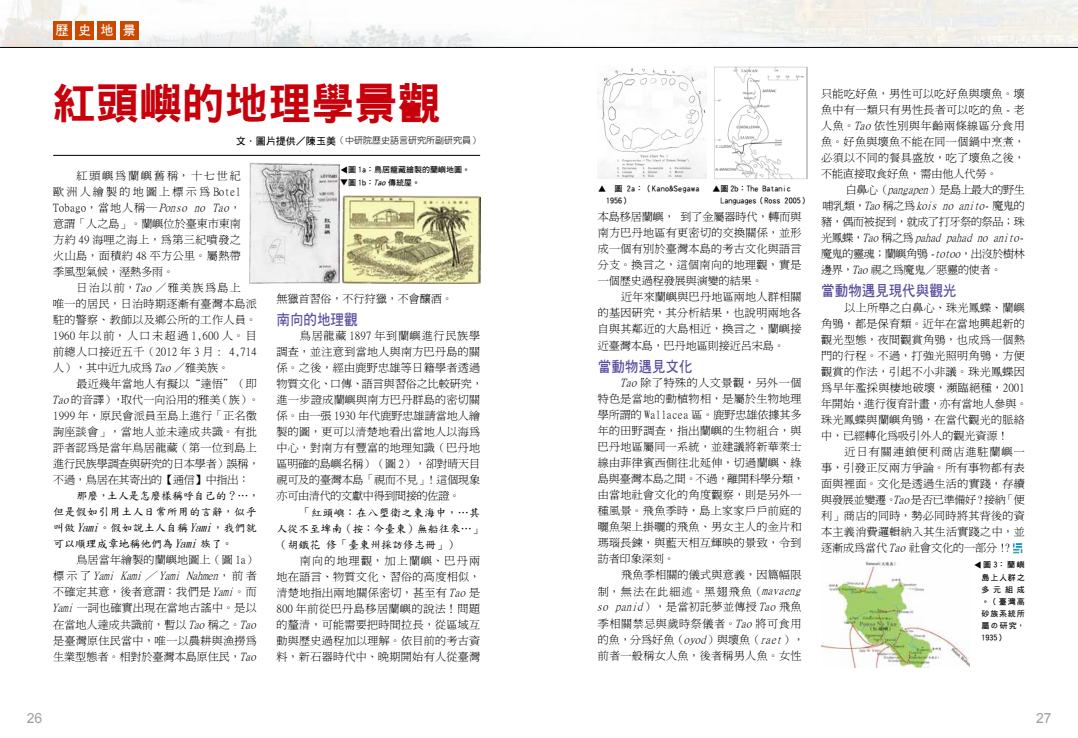
<style>
.page{position:relative;width:1078px;height:738px;background:#fff}
.page>*{position:absolute;margin:0;border:0;box-sizing:border-box;transform-origin:0 0}
.t1{font:43px "DFN Hei W9 WINP BF";color:#c7000b}
.t2{font:15px "DF Hei W7 WIN BF";color:#584c9d;scale:.9 1}
.t3{font:14px "Arial";color:#9fa0a0}
.t4{font:13px "DF Hei W7 WIN BF";color:#fff}
.t5{font:11px/16px "Ming Li U";letter-spacing:.03em;color:#000;text-align:justify}
.t6{font:11px/16px "DF Kai Shu SB Estd BF";color:#000}
.t7{font:11px "Ming Li U";color:#000}
.t8{font:9px "DF Yuan W3 WIN BF";color:#000}
.t9{font:8px/12px "DF Hei W7 WIN BF";color:#000;text-align:justify}
.t10{font:8px/12px "DF Hei W7 WIN BF";letter-spacing:.04em;color:#000}
.s1{font-family:"DF Hei W7 WIN BF";font-size:10px}
.s2{font-style:italic}
</style>
<div class="page">
<hr style="left:53px;top:155px;width:427px;height:1px;background:#000">
<img style="left:0;top:0;width:1077px;height:47px">
<hr style="left:0;top:47px;width:1077px;height:1px;background:#000">
<svg style="left:1013px;top:543px;width:9px;height:10px"></svg>
<div style="left:75px;top:21px;width:19px;height:18px;background:#cb4800"></div>
<div style="left:98px;top:21px;width:18px;height:18px;background:#cb4800"></div>
<div style="left:120px;top:21px;width:18px;height:18px;background:#cb4800"></div>
<div style="left:53px;top:21px;width:18px;height:18px;background:#cb4800"></div>
<img style="left:249px;top:162px;width:90px;height:121px">
<img style="left:343px;top:195px;width:137px;height:88px">
<img style="left:597px;top:68px;width:109px;height:111px">
<img style="left:714px;top:66px;width:94px;height:114px">
<img style="left:821px;top:561px;width:148px;height:106px">
<p class="t4" style="left:56px;top:24px;width:81px">歷史地景</p>
<h1 class="t1" style="left:53px;top:81px;width:388px">紅頭嶼的地理學景觀</h1>
<p class="t8" style="left:236px;top:136px;width:245px"><span class="s1">文．圖片提供／陳玉美</span>（中研院歷史語言研究所副研究員）</p>
<p class="t5" style="left:53px;top:167px;width:189px;text-indent:23px">紅頭嶼為蘭嶼舊稱，十七世紀歐洲人繪製的地圖上標示為Botel Tobago，當地人稱─ <span class="s2">Ponso no Tao</span>，意謂「人之島」。蘭嶼位於臺東市東南方約 49 海哩之海上，為第三紀噴發之火山島，面積約 48 平方公里。屬熱帶季風型氣候，溼熱多雨。</p>
<p class="t5" style="left:53px;top:279px;width:205px;text-align:left;text-indent:23px">日治以前，<span class="s2">Tao</span>／雅美族為島上<br>唯一的居民，日治時期逐漸有臺灣本島派駐的警察、教師以及鄉公所的工作人員。<br>1960 年以前，人口未超過 1,600 人。目前總人口接近五千（2012 年 3 月 : 4,714人），其中近九成為 <span class="s2">Tao</span>／雅美族。</p>
<p class="t5" style="left:52px;top:375px;width:209px;text-align:left;text-indent:24px">最近幾年當地人有擬以“達悟”（即<br><span class="s2">Tao</span>的音譯），取代一向沿用的雅美（族）。<br>1999 年，原民會派員至島上進行「正名徵詢座談會」，當地人並未達成共識。有批評者認為是當年鳥居龍藏（第一位到島上進行民族學調查與研究的日本學者）誤稱，不過，鳥居在其寄出的【通信】中指出：</p>
<p class="t6" style="left:53px;top:487px;width:208px;text-indent:23px">那麼，土人是怎麼樣稱呼自己的？…，但是假如引用土人日常所用的言辭，似乎叫做 <span class="s2">Yami</span>。假如說土人自稱 <span class="s2">Yami</span>，我們就可以順理成章地稱他們為 <span class="s2">Yami</span>族了。</p>
<p class="t5" style="left:52px;top:551px;width:208px;text-align:left;text-indent:24px">鳥居當年繪製的蘭嶼地圖上（圖 1a）標示了 <span class="s2">Yami Kami ／ Yami Nahmen</span>，前者不確定其意，後者意謂：我們是 <span class="s2">Yami</span>。而<br><span class="s2">Yami</span>一詞也確實出現在當地古謠中。是以在當地人達成共識前，暫以 <span class="s2">Tao</span>稱之。<span class="s2">Tao</span>是臺灣原住民當中，唯一以農耕與漁撈為生業型態者。相對於臺灣本島原住民，<span class="s2">Tao</span></p>
<p class="t9" style="left:338px;top:174px;width:9px;rotate:-90deg">▲</p>
<p class="t9" style="left:348px;top:164px;width:123px">圖 1a：鳥居龍藏繪製的蘭嶼地圖。</p>
<p class="t9" style="left:348px;top:188px;width:9px;rotate:-180deg">▲</p>
<p class="t9" style="left:348px;top:176px;width:73px">圖 1b：<span class="s2">Tao</span>傳統屋。</p>
<p class="t7" style="left:276px;top:292px;width:177px">無獵首習俗，不行狩獵，不會釀酒。</p>
<h2 class="t2" style="left:276px;top:311px;width:91px">南向的地理觀</h2>
<p class="t5" style="left:276px;top:327px;width:208px;text-align:left;text-indent:23px">鳥居龍藏 1897 年到蘭嶼進行民族學調查，並注意到當地人與南方巴丹島的關係。之後，經由鹿野忠雄等日籍學者透過物質文化、口傳、語言與習俗之比較研究，進一步證成蘭嶼與南方巴丹群島的密切關係。由一張 1930 年代鹿野忠雄請當地人繪製的圖，更可以清楚地看出當地人以海為中心，對南方有豐富的地理知識（巴丹地區明確的島嶼名稱）（圖 2），卻對晴天目視可及的臺灣本島「視而不見」! 這個現象亦可由清代的文獻中得到間接的佐證。</p>
<p class="t6" style="left:276px;top:504px;width:208px;text-indent:23px">「紅頭嶼：在八塱衛之東海中，…其人從不至埤南（按：今臺東）無船往來…」（胡鐵花 修「臺東州採訪修志冊」）</p>
<p class="t5" style="left:276px;top:552px;width:205px;text-indent:23px">南向的地理觀，加上蘭嶼、巴丹兩地在語言、物質文化、習俗的高度相似，清楚地指出兩地關係密切，甚至有 <span class="s2">Tao</span>是800 年前從巴丹島移居蘭嶼的說法！問題的釐清，可能需要把時間拉長，從區域互動與歷史過程加以理解。依目前的考古資料，新石器時代中、晚期開始有人從臺灣</p>
<p class="t10" style="left:606px;top:182px;width:95px;text-indent:-8px">▲ 圖 2a：（Kano&amp;Segawa<br>1956）</p>
<p class="t9" style="left:720px;top:182px;width:89px;text-indent:-8px">▲圖 2b：The Batanic<br>Languages（Ross 2005）</p>
<p class="t5" style="left:597px;top:209px;width:205px">本島移居蘭嶼， 到了金屬器時代，轉而與南方巴丹地區有更密切的交換關係，並形成一個有別於臺灣本島的考古文化與語言分支。換言之，這個南向的地理觀，實是一個歷史過程發展與演變的結果。</p>
<p class="t5" style="left:597px;top:289px;width:205px;text-indent:23px">近年來蘭嶼與巴丹地區兩地人群相關的基因研究，其分析結果，也說明兩地各自與其鄰近的大島相近，換言之，蘭嶼接近臺灣本島，巴丹地區則接近呂宋島。</p>
<h2 class="t2" style="left:597px;top:358px;width:106px">當動物遇見文化</h2>
<p class="t5" style="left:597px;top:374px;width:208px;text-align:left;text-indent:22px"><span class="s2">Tao</span>除了特殊的人文景觀，另外一個特色是當地的動植物相，是屬於生物地理學所謂的 Wallacea 區。鹿野忠雄依據其多年的田野調查，指出蘭嶼的生物組合，與巴丹地區屬同一系統，並建議將新華萊士線由菲律賓西側往北延伸，切過蘭嶼、綠島與臺灣本島之間。不過，離開科學分類，由當地社會文化的角度觀察，則是另外一種風景。飛魚季時，島上家家戶戶前庭的曬魚架上掛曬的飛魚、男女主人的金片和瑪瑙長鍊，與藍天相互輝映的景致，令到訪者印象深刻。</p>
<p class="t5" style="left:597px;top:566px;width:209px;text-align:left;text-indent:24px">飛魚季相關的儀式與意義，因篇幅限制，無法在此細述。黑翅飛魚（<span class="s2">mavaeng so panid</span>），是當初託夢並傳授 <span class="s2">Tao</span>飛魚季相關禁忌與歲時祭儀者。<span class="s2">Tao</span>將可食用的魚，分為好魚（<span class="s2">oyod</span>）與壞魚（<span class="s2">raet</span>），前者一般稱女人魚，後者稱男人魚。女性</p>
<p class="t5" style="left:821px;top:85px;width:205px">只能吃好魚，男性可以吃好魚與壞魚。壞魚中有一類只有男性長者可以吃的魚 - 老人魚。<span class="s2">Tao</span>依性別與年齡兩條線區分食用魚。好魚與壞魚不能在同一個鍋中烹煮，必須以不同的餐具盛放，吃了壞魚之後，不能直接取食好魚，需由他人代勞。</p>
<p class="t5" style="left:821px;top:181px;width:205px;text-indent:25px">白鼻心（<span class="s2">pangapen</span>）是島上最大的野生哺乳類，<span class="s2">Tao</span> 稱之為 <span class="s2">kois no anito-</span> 魔鬼的豬，偶而被捉到，就成了打牙祭的祭品；珠光鳳蝶， <span class="s2">Tao</span> 稱之為 <span class="s2">pahad pahad no anito</span>-魔鬼的靈魂；蘭嶼角鴞 -<span class="s2">totoo</span>，出沒於樹林邊界，<span class="s2">Tao</span>視之為魔鬼／惡靈的使者。</p>
<h2 class="t2" style="left:821px;top:283px;width:151px">當動物遇見現代與觀光</h2>
<p class="t5" style="left:821px;top:299px;width:208px;text-align:left;text-indent:23px">以上所舉之白鼻心、珠光鳳蝶、蘭嶼角鴞，都是保育類。近年在當地興起新的觀光型態，夜間觀賞角鴞，也成為一個熱門的行程。不過，打強光照明角鴞，方便觀賞的作法，引起不小非議。珠光鳳蝶因為早年濫採與棲地破壞，瀕臨絕種，2001年開始，進行復育計畫，亦有當地人參與。珠光鳳蝶與蘭嶼角鴞，在當代觀光的脈絡中，已經轉化為吸引外人的觀光資源 !</p>
<p class="t5" style="left:821px;top:443px;width:205px;text-indent:23px">近日有關連鎖便利商店進駐蘭嶼一事，引發正反兩方爭論。所有事物都有表面與裡面。文化是透過生活的實踐，存續與發展並變遷。<span class="s2">Tao</span>是否已準備好 ?接納「便利」商店的同時，勢必同時將其背後的資本主義消費邏輯納入其生活實踐之中，並逐漸成為當代 <span class="s2">Tao</span>社會文化的一部分 !?</p>
<p class="t9" style="left:971px;top:568px;width:9px;rotate:-90deg">▲</p>
<p class="t9" style="left:981px;top:558px;width:45px">圖3：蘭嶼島上人群之多元組成。（臺灣高砂族系統所屬の研究，1935）</p>
<p class="t3" style="left:27px;top:708px;width:17px">26</p>
<p class="t3" style="left:1035px;top:708px;width:17px">27</p>
</div>
